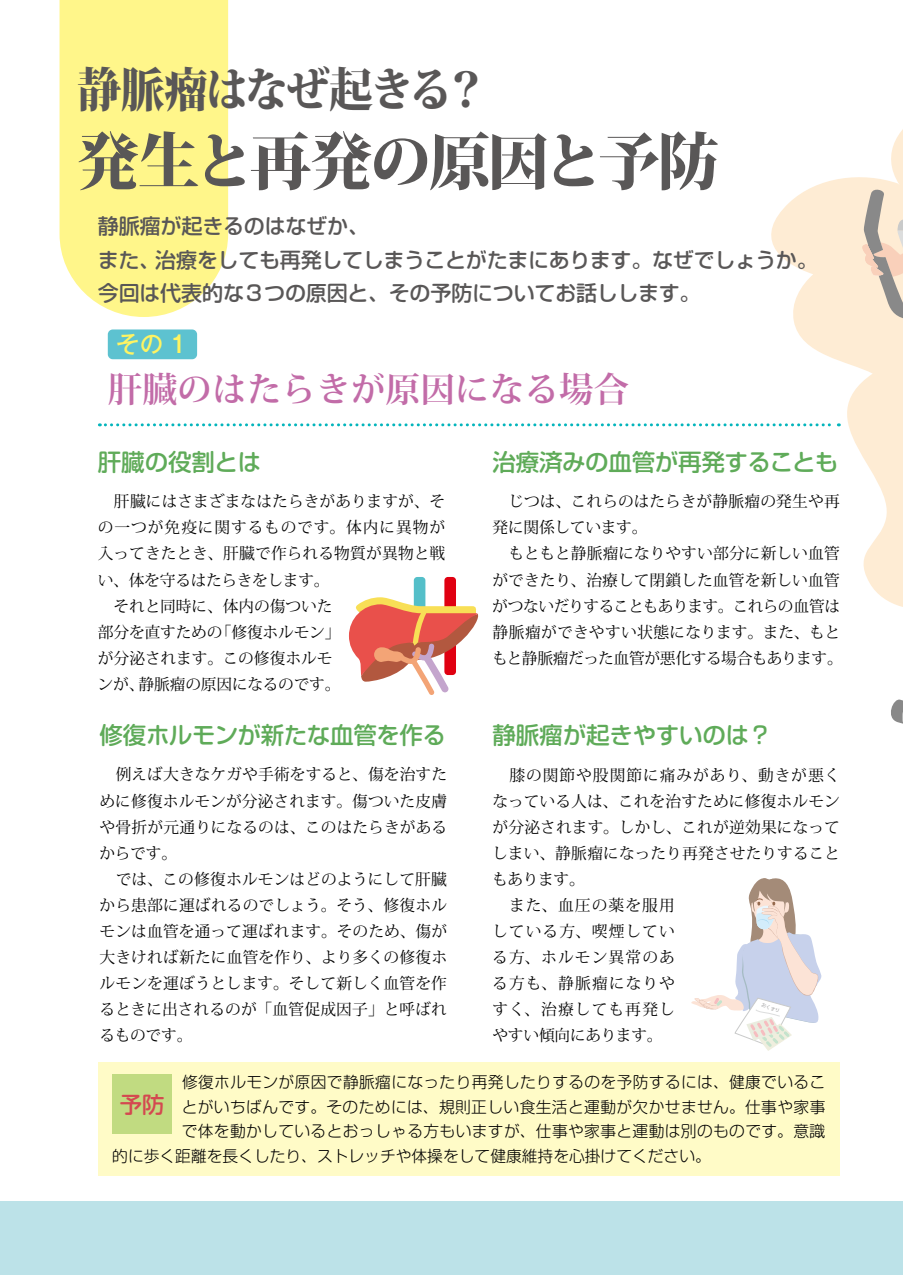
<style>
.page{position:relative;width:903px;height:1275px;background:#fff}
.page>*{position:absolute;margin:0;border:0;box-sizing:border-box;transform-origin:0 0}
.t1{font:800 61.95px "Koz Min Pr 6 N";letter-spacing:-.05em;color:#595757}
.t2{font:800 47.07px "Koz Min Pr 6 N";letter-spacing:-.065em;color:#595757;scale:.93 1}
.t3{font:700 34.65px "Koz Min Pr 6 N";color:#c26ca8}
.t4{font:500 23.62px "Soft Go Std";letter-spacing:-.015em;color:#5fab59}
.t5{font:500 23.62px "Gothic MB101 Pro";color:#fff462}
.t6{font:500 22.4px "Soft Go Std";color:#d44950}
.t7{font:500 21px/33.4px "Soft Go Std";letter-spacing:-.015em;color:#595757}
.t8{font:15.75px/26.1px "Koz Min Pr 6 N";letter-spacing:.005em;color:#000}
.t9{font:300 15.75px "Soft Go Std";letter-spacing:.02em;color:#000}
.t10{font:300 15.75px "Soft Go Std";color:#000}
.t11{font:4.9px "Koz Go Pro";color:#969697}
</style>
<div class="page">
<div style="left:0;top:1201px;width:903px;height:74px;background:#bce2e8"></div>
<div style="left:60px;top:0;width:168px;height:317px;background:#fff68a"></div>
<svg style="left:755px;top:129px;width:148px;height:478px"></svg>
<div style="left:98px;top:1062px;width:742px;height:114px;background:#fffbc7"></div>
<div style="left:112px;top:1075px;width:60px;height:59px;background:#c1db81"></div>
<div style="left:108px;top:329px;width:89px;height:30px;background:#5dc2d0;border-radius:5px"></div>
<svg style="left:99px;top:423px;width:740px;height:3px"></svg>
<div style="left:444px;top:577px;width:12px;height:98px;background:#e00011;border-radius:4px"></div>
<div style="left:414px;top:577px;width:11px;height:63px;background:#54bfc9;border-radius:4px"></div>
<svg style="left:349px;top:597px;width:130px;height:98px"></svg>
<svg style="left:891px;top:699px;width:12px;height:25px"></svg>
<svg style="left:862px;top:187px;width:41px;height:136px"></svg>
<svg style="left:691px;top:878px;width:131px;height:173px"></svg>
<h2 class="t2" style="left:78px;top:63px;width:443px">静脈瘤はなぜ起きる？</h2>
<h1 class="t1" style="left:77px;top:127px;width:643px">発生と再発の原因と予防</h1>
<h3 class="t7" style="left:98px;top:208px;width:722px">静脈瘤が起きるのはなぜか、<br>また、治療をしても再発してしまうことがたまにあります。なぜでしょうか。今回は代表的な３つの原因と、その予防についてお話しします。</h3>
<h3 class="t5" style="left:116px;top:325px;width:72px">その 1</h3>
<h3 class="t3" style="left:108px;top:369px;width:522px">肝臓のはたらきが原因になる場合</h3>
<h3 class="t4" style="left:98px;top:445px;width:165px">肝臓の役割とは</h3>
<p class="t8" style="left:98px;top:489px;width:349px">　肝臓にはさまざまなはたらきがありますが、その一つが免疫に関するものです。体内に異物が入ってきたとき、肝臓で作られる物質が異物と戦い、体を守るはたらきをします。<br>　それと同時に、体内の傷ついた<br>部分を直すための「修復ホルモン」<br>が分泌されます。この修復ホルモ<br>ンが、静脈瘤の原因になるのです。</p>
<h3 class="t4" style="left:492px;top:445px;width:348px">治療済みの血管が再発することも</h3>
<p class="t8" style="left:492px;top:489px;width:352px">　じつは、これらのはたらきが静脈瘤の発生や再発に関係しています。<br>　もともと静脈瘤になりやすい部分に新しい血管ができたり、治療して閉鎖した血管を新しい血管がつないだりすることもあります。これらの血管は静脈瘤ができやすい状態になります。また、もともと静脈瘤だった血管が悪化する場合もあります。</p>
<h3 class="t4" style="left:100px;top:718px;width:348px">修復ホルモンが新たな血管を作る</h3>
<p class="t8" style="left:99px;top:762px;width:349px">　例えば大きなケガや手術をすると、傷を治すために修復ホルモンが分泌されます。傷ついた皮膚や骨折が元通りになるのは、このはたらきがあるからです。<br>　では、この修復ホルモンはどのようにして肝臓から患部に運ばれるのでしょう。そう、修復ホルモンは血管を通って運ばれます。そのため、傷が大きければ新たに血管を作り、より多くの修復ホルモンを運ぼうとします。そして新しく血管を作るときに出されるのが「血管促成因子」と呼ばれるものです。</p>
<p class="t8" style="left:492px;top:762px;width:350px">　膝の関節や股関節に痛みがあり、動きが悪くなっている人は、これを治すために修復ホルモンが分泌されます。しかし、これが逆効果になってしまい、静脈瘤になったり再発させたりすることもあります。<br>　また、血圧の薬を服用<br>している方、喫煙してい<br>る方、ホルモン異常のあ<br>る方も、静脈瘤になりや<br>すく、治療しても再発し<br>やすい傾向にあります。</p>
<h3 class="t4" style="left:492px;top:718px;width:281px">静脈瘤が起きやすいのは？</h3>
<p class="t11" style="left:763px;top:1001px;width:21px;rotate:21deg">おくすり</p>
<p class="t9" style="left:182px;top:1071px;width:645px">修復ホルモンが原因で静脈瘤になったり再発したりするのを予防するには、健康でいるこ</p>
<p class="t9" style="left:182px;top:1095px;width:645px">とがいちばんです。そのためには、規則正しい食生活と運動が欠かせません。仕事や家事</p>
<p class="t9" style="left:182px;top:1120px;width:645px">で体を動かしているとおっしゃる方もいますが、仕事や家事と運動は別のものです。意識</p>
<p class="t10" style="left:112px;top:1145px;width:600px">的に歩く距離を長くしたり、ストレッチや体操をして健康維持を心掛けてください。</p>
<h3 class="t6" style="left:120px;top:1088px;width:46px">予防</h3>
</div>
